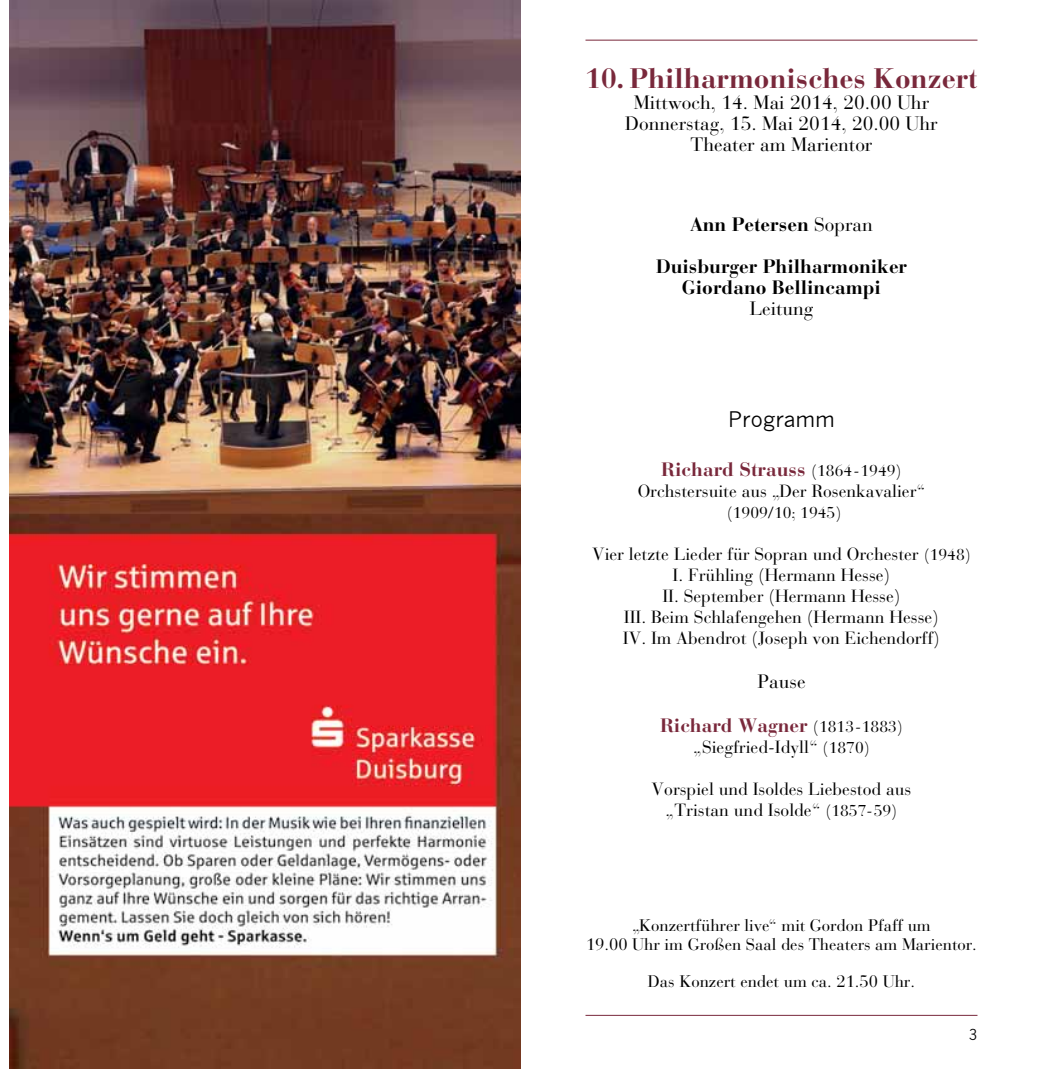
<style>
.page{position:relative;width:1042px;height:1072px;background:#fff}
.page>*{position:absolute;margin:0;border:0;box-sizing:border-box;transform-origin:0 0}
.t1{font:700 28px "Bauer Bodoni Std";color:#79283b}
.t2{font:21px "News Gothic";color:#000}
.t3{font:19.25px/21px "Bauer Bodoni Std";color:#000;text-align:center}
.t4{font:700 19.25px/42px "Bauer Bodoni Std";color:#000;text-align:center}
.t5{font:700 19.25px "Bauer Bodoni Std";color:#79283b}
.t6{font:17.5px/21px "Bauer Bodoni Std";color:#000;text-align:center}
.t7{font:16.62px/19.9px "Bauer Bodoni Std";color:#000;text-align:center}
.t8{font:15.75px "Bauer Bodoni Std";color:#000}
.t9{font:15.75px "News Gothic BQ";color:#000}
.s1{font-weight:400}
.s2{font-weight:400;font-size:15.75px;color:#000}
.s3{font-size:15.75px}
</style>
<div class="page">
<img style="left:10px;top:0;width:511px;height:1068px">
<hr style="left:585px;top:1014px;width:392px;height:1px;background:#79283b">
<hr style="left:585px;top:40px;width:392px;height:1px;background:#79283b">
<h1 class="t1" style="left:585px;top:61px;width:393px">10. Philharmonisches Konzert</h1>
<p class="t3" style="left:625px;top:92px;width:314px">Mittwoch, 14. Mai 2014, 20.00 Uhr<br>Donnerstag, 15. Mai 2014, 20.00 Uhr<br>Theater am Marientor</p>
<p class="t4" style="left:656px;top:204px;width:253px">Ann Petersen <span class="s1">Sopran<br></span>Duisburger Philharmoniker</p>
<p class="t4" style="left:682px;top:267px;width:200px">Giordano Bellincampi</p>
<p class="t3" style="left:749px;top:298px;width:66px">Leitung</p>
<p class="t2" style="left:728px;top:407px;width:108px">Programm</p>
<p class="t5" style="left:661px;top:457px;width:242px">Richard Strauss <span class="s2">(1864-1949)</span></p>
<p class="t6" style="left:638px;top:480px;width:289px">Orchstersuite aus „Der Rosenkavalier“</p>
<p class="t8" style="left:727px;top:503px;width:116px">(1909/10; 1945)</p>
<p class="t6" style="left:592px;top:543px;width:380px">Vier letzte Lieder für Sopran und Orchester <span class="s3">(1948)<br></span>I. Frühling (Hermann Hesse)<br>II. September (Hermann Hesse)<br>III. Beim Schlafengehen (Hermann Hesse)<br>IV. Im Abendrot (Joseph von Eichendorff)</p>
<p class="t3" style="left:757px;top:671px;width:50px">Pause</p>
<p class="t5" style="left:660px;top:713px;width:244px">Richard Wagner <span class="s2">(1813-1883)</span></p>
<p class="t6" style="left:693px;top:736px;width:178px">„Siegfried-Idyll“ <span class="s3">(1870)</span></p>
<p class="t6" style="left:651px;top:778px;width:261px">Vorspiel und Isoldes Liebestod aus „Tristan und Isolde“ <span class="s3">(1857-59)</span></p>
<p class="t7" style="left:586px;top:915px;width:392px">„Konzertführer live“ mit Gordon Pfaff um<br>19.00 Uhr im Großen Saal des Theaters am Marientor.</p>
<p class="t7" style="left:648px;top:971px;width:268px">Das Konzert endet um ca. 21.50 Uhr.</p>
<p class="t9" style="left:969px;top:1026px;width:10px">3</p>
</div>
